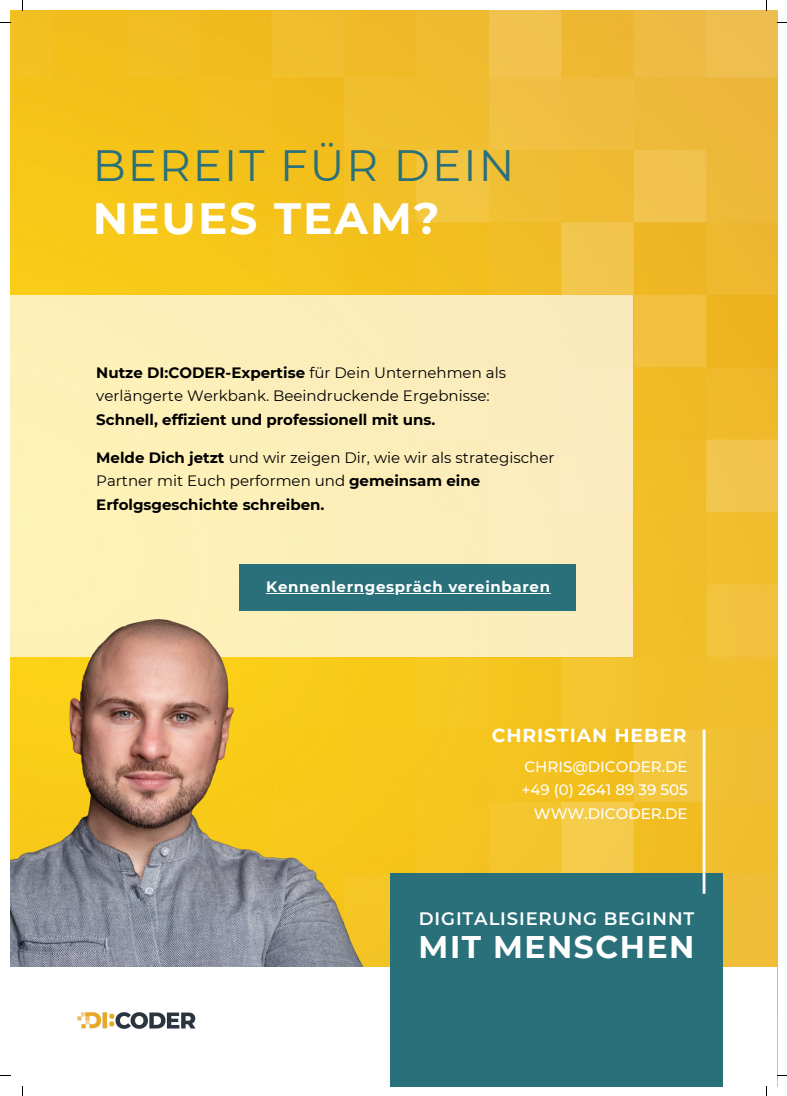
<style>
.page{position:relative;width:787px;height:1096px;background:#fff}
.page>*{position:absolute;margin:0;border:0;box-sizing:border-box;transform-origin:0 0}
.t1{font:43.75px "Montserrat";letter-spacing:.045em;color:#29707a}
.t2{font:700 43.75px "Montserrat";letter-spacing:.045em;color:#fff}
.t3{font:700 31.25px "Montserrat";letter-spacing:.05em;color:#fff}
.t4{font:700 18.75px "Montserrat";letter-spacing:.05em;color:#fff}
.t5{font:600 18px "Montserrat";letter-spacing:.05em;color:#fff}
.t6{font:15px/23.5px "Montserrat";color:#000}
.t7{font:500 15px "Montserrat";color:#fff}
.t8{font:700 15px "Montserrat";color:#000}
.t9{font:700 15px "Montserrat";letter-spacing:.045em;color:#fff}
.s1{font-weight:700}
</style>
<div class="page">
<img style="left:10px;top:10px;width:767px;height:957px">
<div style="left:10px;top:295px;width:623px;height:361px;background:#fceeb9"></div>
<div style="left:240px;top:564px;width:336px;height:46px;background:#29707a"></div>
<img style="left:10px;top:593px;width:421px;height:374px">
<div style="left:390px;top:873px;width:332px;height:213px;background:#29707a"></div>
<hr style="left:703px;top:729px;width:2px;height:164px;background:#fff">
<img style="left:77px;top:1012px;width:119px;height:17px">
<hr style="left:266px;top:592px;width:177px;height:1px;background:#fff">
<hr style="left:443px;top:592px;width:108px;height:1px;background:#fff">
<p class="t1" style="left:93px;top:139px;width:423px">BEREIT FÜR DEIN</p>
<p class="t2" style="left:93px;top:191px;width:348px">NEUES TEAM?</p>
<p class="t6" style="left:96px;top:360px;width:411px"><span class="s1">Nutze DI:CODER-Expertise</span> für Dein Unternehmen als verlängerte Werkbank. Beeindruckende Ergebnisse:</p>
<p class="t8" style="left:96px;top:410px;width:340px">Schnell, effizient und professionell mit uns.</p>
<p class="t6" style="left:96px;top:445px;width:460px"><span class="s1">Melde Dich jetzt</span> und wir zeigen Dir, wie wir als strategischer<br>Partner mit Euch performen und <span class="s1">gemeinsam eine<br>Erfolgsgeschichte schreiben.</span></p>
<p class="t9" style="left:266px;top:577px;width:285px">Kennenlerngespräch vereinbaren</p>
<p class="t4" style="left:492px;top:723px;width:196px">CHRISTIAN HEBER</p>
<p class="t7" style="left:524px;top:757px;width:165px">CHRIS@DICODER.DE</p>
<p class="t7" style="left:522px;top:780px;width:167px">+49 (0) 2641 89 39 505</p>
<p class="t7" style="left:534px;top:804px;width:155px">WWW.DICODER.DE</p>
<p class="t5" style="left:419px;top:907px;width:277px">DIGITALISIERUNG BEGINNT</p>
<p class="t3" style="left:419px;top:928px;width:277px">MIT MENSCHEN</p>
</div>
